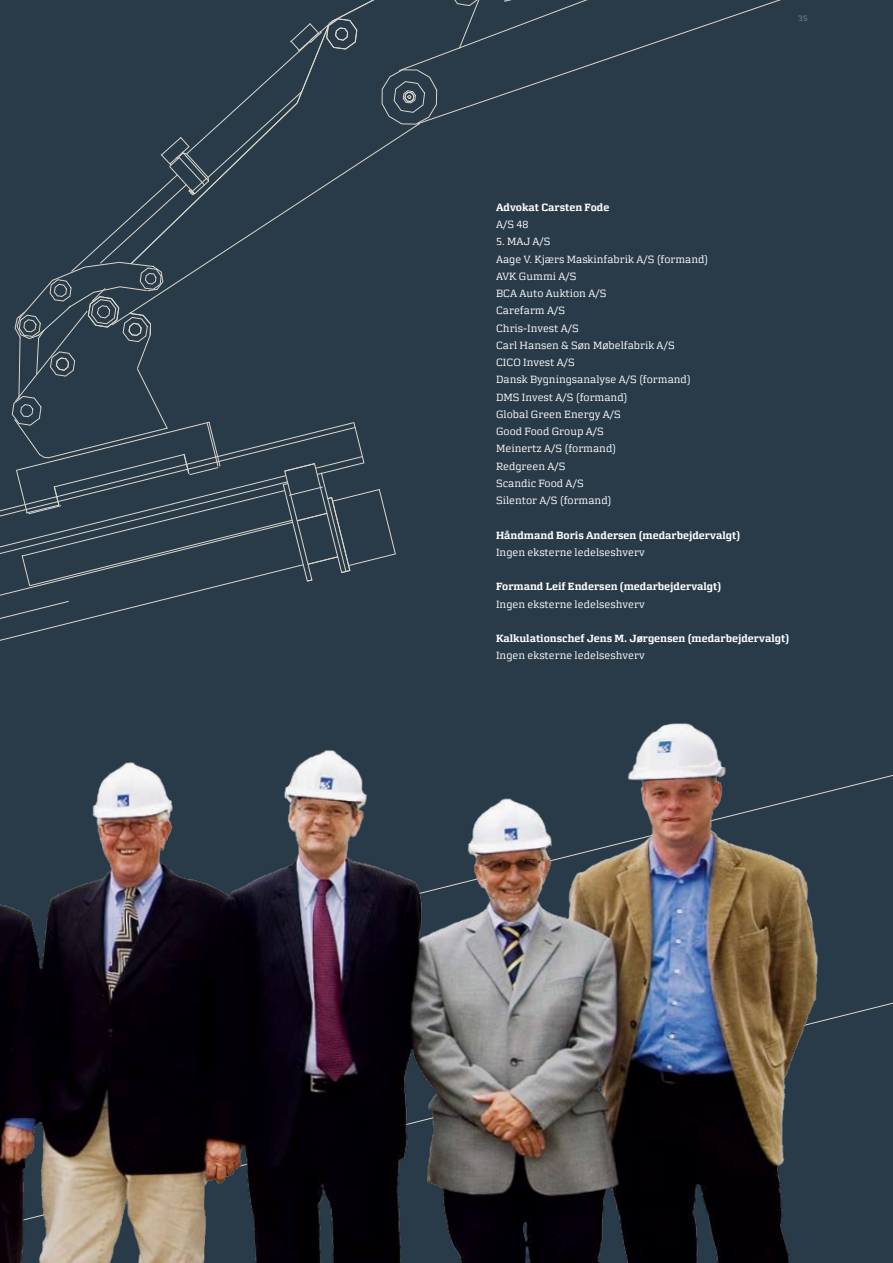
<style>
.page{position:relative;width:893px;height:1263px;background:#293b48}
.page>*{position:absolute;margin:0;border:0;box-sizing:border-box;transform-origin:0 0}
.t1{font:10.5px/17.2px "Morgan Avec Lining";color:#fff}
.t2{font:700 10.5px "Morgan Avec Lining";color:#fff}
.t3{font:9px "Morgan Avec Caps";color:#807f84}
</style>
<div class="page">
<svg style="left:0;top:0;width:705px;height:612px"></svg>
<img style="left:0;top:612px;width:893px;height:651px">
<p class="t3" style="left:798px;top:13px;width:6px">35</p>
<p class="t2" style="left:496px;top:201px;width:115px">Advokat Carsten Fode</p>
<p class="t1" style="left:496px;top:216px;width:34px">A/S 48</p>
<p class="t1" style="left:496px;top:233px;width:214px">5. MAJ A/S<br>Aage V. Kjærs Maskinfabrik A/S (formand)<br>AVK Gummi A/S<br>BCA Auto Auktion A/S<br>Carefarm A/S<br>Chris-Invest A/S<br>Carl Hansen &amp; Søn Møbelfabrik A/S<br>CICO Invest A/S<br>Dansk Bygningsanalyse A/S (formand)<br>DMS Invest A/S (formand)<br>Global Green Energy A/S<br>Good Food Group A/S<br>Meinertz A/S (formand)<br>Redgreen A/S<br>Scandic Food A/S<br>Silentor A/S (formand)</p>
<p class="t2" style="left:496px;top:528px;width:246px">Håndmand Boris Andersen (medarbejdervalgt)</p>
<p class="t1" style="left:496px;top:543px;width:150px">Ingen eksterne ledelseshverv</p>
<p class="t2" style="left:496px;top:580px;width:227px">Formand Leif Endersen (medarbejdervalgt)</p>
<p class="t1" style="left:496px;top:595px;width:150px">Ingen eksterne ledelseshverv</p>
<p class="t2" style="left:496px;top:632px;width:295px">Kalkulationschef Jens M. Jørgensen (medarbejdervalgt)</p>
<p class="t1" style="left:496px;top:647px;width:150px">Ingen eksterne ledelseshverv</p>
</div>
